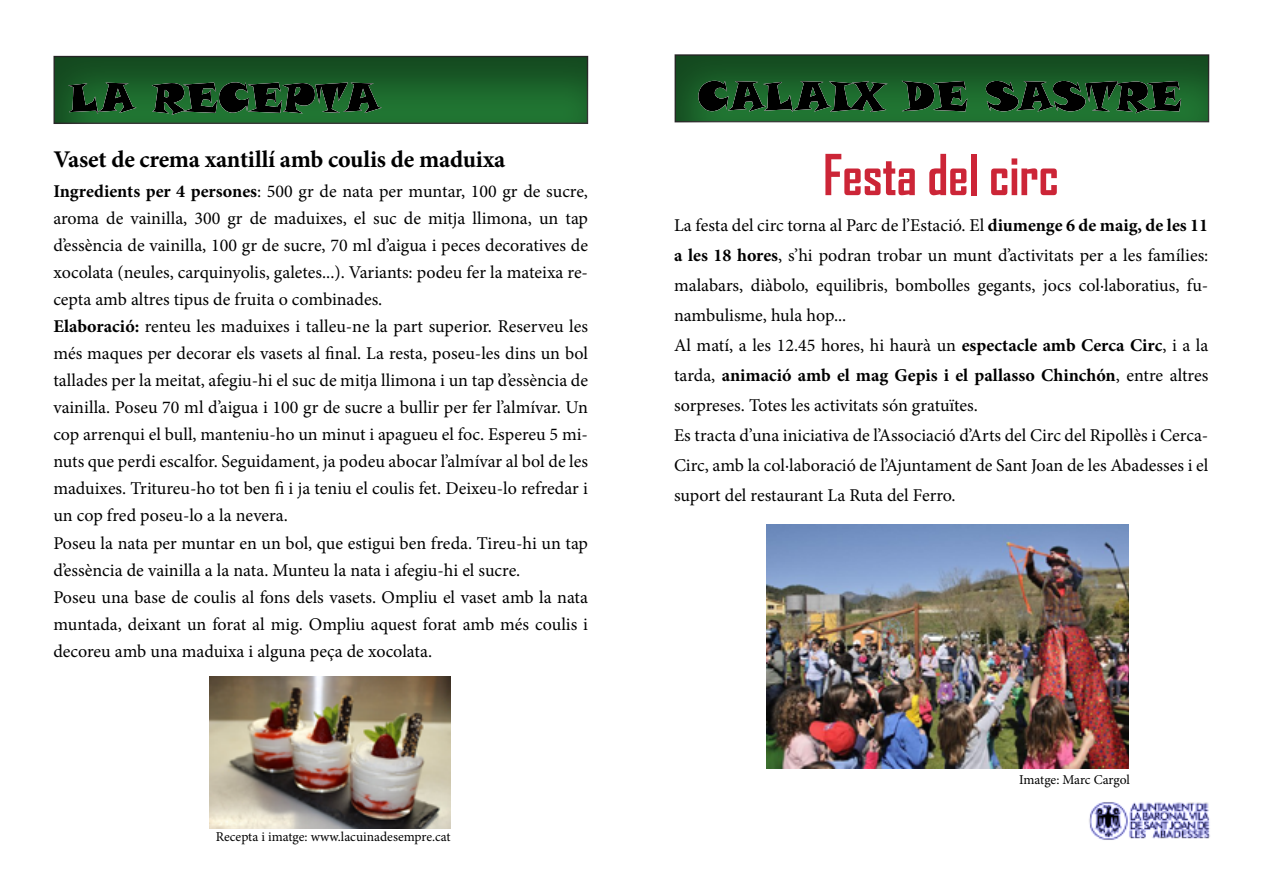
<style>
.page{position:relative;width:1263px;height:893px;background:#fff}
.page>*{position:absolute;margin:0;border:0;box-sizing:border-box;transform-origin:0 0}
.t1{font:700 54px "Agency FB";color:#cc2537;scale:.94 1}
.t2{font:700 24px "Minion Pro";letter-spacing:-.01em;color:#000}
.t3{font:18px/27px "Minion Pro";color:#000}
.t4{font:13.5px "Minion Pro";color:#000}
.s1{font-weight:700}
</style>
<div class="page">
<div style="left:41px;top:42px;width:562px;height:84px;background:#000;opacity:.4"></div>
<img style="left:209px;top:676px;width:241px;height:152px">
<div style="left:662px;top:41px;width:578px;height:84px;background:#000;opacity:.4"></div>
<img style="left:1089px;top:802px;width:121px;height:38px">
<img style="left:767px;top:525px;width:362px;height:243px">
<h2 class="t2" style="left:54px;top:142px;width:453px">Vaset de crema xantillí amb coulis de maduixa</h2>
<p class="t3" style="left:53px;top:178px;width:536px"><span class="s1">Ingredients per 4 persones</span>: 500 gr de nata per muntar, 100 gr de sucre, aroma de vainilla, 300 gr de maduixes, el suc de mitja llimona, un tap d’essència de vainilla, 100 gr de sucre, 70 ml d’aigua i peces decoratives de xocolata (neules, carquinyolis, galetes...). Variants: podeu fer la mateixa re&shy;cepta amb altres tipus de fruita o combinades.<br><span class="s1">Elaboració:</span> renteu les maduixes i talleu-ne la part superior. Reserveu les més maques per decorar els vasets al final. La resta, poseu-les dins un bol tallades per la meitat, afegiu-hi el suc de mitja llimona i un tap d’essència de vainilla. Poseu 70 ml d’aigua i 100 gr de sucre a bullir per fer l’almívar. Un cop arrenqui el bull, manteniu-ho un minut i apagueu el foc. Espereu 5 mi&shy;nuts que perdi escalfor. Seguidament, ja podeu abocar l’almívar al bol de les maduixes. Tritureu-ho tot ben fi i ja teniu el coulis fet. Deixeu-lo refredar i un cop fred poseu-lo a la nevera.<br>Poseu la nata per muntar en un bol, que estigui ben freda. Tireu-hi un tap d’essència de vainilla a la nata. Munteu la nata i afegiu-hi el sucre.<br>Poseu una base de coulis al fons dels vasets. Ompliu el vaset amb la nata muntada, deixant un forat al mig. Ompliu aquest forat amb més coulis i decoreu amb una maduixa i alguna peça de xocolata.</p>
<p class="t4" style="left:216px;top:828px;width:236px">Recepta i imatge: www.lacuinadesempre.cat</p>
<h1 class="t1" style="left:823px;top:141px;width:252px">Festa del circ</h1>
<p class="t3" style="left:674px;top:210px;width:536px;line-height:30px">La festa del circ torna al Parc de l’Estació. El <span class="s1">diumenge 6 de maig, de les 11 a les 18 hores</span>, s’hi podran trobar un munt d’activitats per a les famílies: malabars, diàbolo, equilibris, bombolles gegants, jocs col·laboratius, fu&shy;nambulisme, hula hop...<br>Al matí, a les 12.45 hores, hi haurà un <span class="s1">espectacle amb Cerca Circ</span>, i a la tarda, <span class="s1">animació amb el mag Gepis i el pallasso Chinchón</span>, entre altres sorpreses. Totes les activitats són gratuïtes.<br>Es tracta d’una iniciativa de l’Associació d’Arts del Circ del Ripollès i Cerca-Circ, amb la col·laboració de l’Ajuntament de Sant Joan de les Abadesses i el suport del restaurant La Ruta del Ferro.</p>
<p class="t4" style="left:1019px;top:771px;width:112px">Imatge: Marc Cargol</p>
</div>
